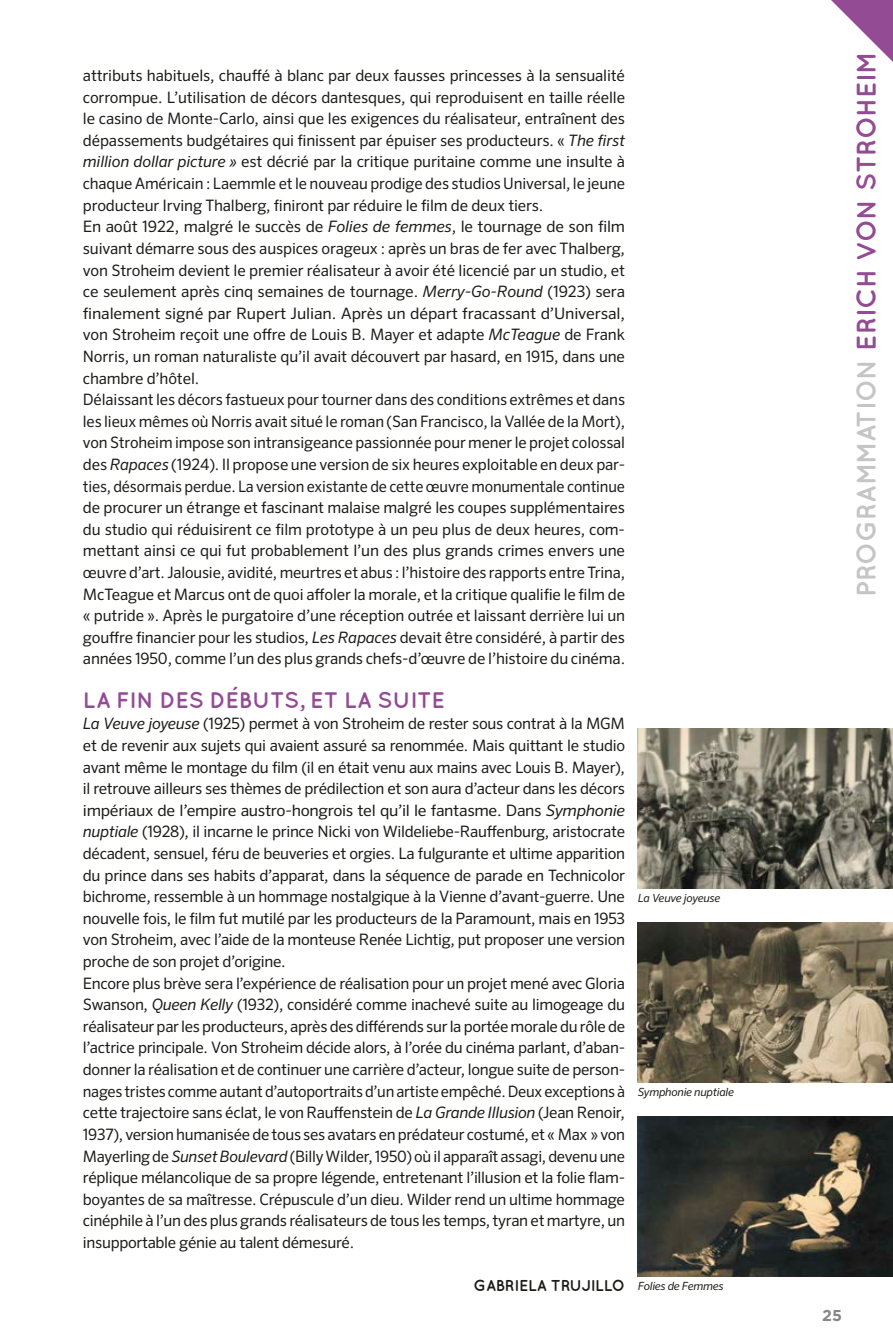
<style>
.page{position:relative;width:893px;height:1340px;background:#fff}
.page>*{position:absolute;margin:0;border:0;box-sizing:border-box;transform-origin:0 0}
.t1{font:700 27px "Quicksand";color:#934b93}
.t2{font:700 22.5px "Quicksand";letter-spacing:-.005em;color:#934b93}
.t3{font:15.75px/21.6px "Sero Pro";letter-spacing:-.02em;color:#1c1c1a}
.t4{font:700 15.75px "Quicksand";letter-spacing:-.01em;color:#1c1c1a}
.t5{font:700 15.75px "Gotham HTF";color:#878786}
.t6{font:italic 11.25px "Sero Pro";letter-spacing:-.02em;color:#1c1c1a}
.s1{font-style:italic}
.s2{color:#c5c5c5}
</style>
<div class="page">
<img style="left:638px;top:1116px;width:255px;height:160px">
<img style="left:638px;top:922px;width:255px;height:160px">
<img style="left:638px;top:728px;width:255px;height:160px">
<svg style="left:831px;top:0;width:62px;height:62px"></svg>
<p class="t3" style="left:83px;top:64px;width:544px">attributs habituels, chauffé à blanc par deux fausses princesses à la sensualité corrompue. L’utilisation de décors dantesques, qui reproduisent en taille réelle le casino de Monte-Carlo, ainsi que les exigences du réalisateur, entraînent des dépassements budgétaires qui finissent par épuiser ses producteurs. « <span class="s1">The first million dollar picture »</span> est décrié par la critique puritaine comme une insulte à chaque Américain : Laemmle et le nouveau prodige des studios Universal, le jeune producteur Irving Thalberg, finiront par réduire le film de deux tiers.<br>En août 1922, malgré le succès de <span class="s1">Folies de femmes</span>, le tournage de son film suivant démarre sous des auspices orageux : après un bras de fer avec Thalberg, von Stroheim devient le premier réalisateur à avoir été licencié par un studio, et ce seulement après cinq semaines de tournage. <span class="s1">Merry-Go-Round</span> (1923) sera finalement signé par Rupert Julian. Après un départ fracassant d’Universal, von Stroheim reçoit une offre de Louis B. Mayer et adapte <span class="s1">McTeague</span> de Frank Norris, un roman naturaliste qu’il avait découvert par hasard, en 1915, dans une chambre d’hôtel.<br>Délaissant les décors fastueux pour tourner dans des conditions extrêmes et dans les lieux mêmes où Norris avait situé le roman (San Francisco, la Vallée de la Mort), von Stroheim impose son intransigeance passionnée pour mener le projet colossal des <span class="s1">Rapaces</span> (1924). Il propose une version de six heures exploitable en deux par&shy;ties, désormais perdue. La version existante de cette œuvre monumentale continue de procurer un étrange et fascinant malaise malgré les coupes supplémentaires du studio qui réduisirent ce film prototype à un peu plus de deux heures, com&shy;mettant ainsi ce qui fut probablement l’un des plus grands crimes envers une œuvre d’art. Jalousie, avidité, meurtres et abus : l’histoire des rapports entre Trina, McTeague et Marcus ont de quoi affoler la morale, et la critique qualifie le film de « putride ». Après le purgatoire d’une réception outrée et laissant derrière lui un gouffre financier pour les studios, <span class="s1">Les Rapaces</span> devait être considéré, à partir des années 1950, comme l’un des plus grands chefs-d’œuvre de l’histoire du cinéma.</p>
<h2 class="t2" style="left:83px;top:686px;width:363px">LA FIN DES DÉBUTS, ET LA SUITE</h2>
<p class="t3" style="left:83px;top:712px;width:544px"><span class="s1">La Veuve joyeuse</span> (1925) permet à von Stroheim de rester sous contrat à la MGM et de revenir aux sujets qui avaient assuré sa renommée. Mais quittant le studio avant même le montage du film (il en était venu aux mains avec Louis B. Mayer), il retrouve ailleurs ses thèmes de prédilection et son aura d’acteur dans les décors impériaux de l’empire austro-hongrois tel qu’il le fantasme. Dans <span class="s1">Symphonie nuptiale</span> (1928), il incarne le prince Nicki von Wildeliebe-Rauffenburg, aristocrate décadent, sensuel, féru de beuveries et orgies. La fulgurante et ultime apparition du prince dans ses habits d’apparat, dans la séquence de parade en Technicolor bichrome, ressemble à un hommage nostalgique à la Vienne d’avant-guerre. Une nouvelle fois, le film fut mutilé par les producteurs de la Paramount, mais en 1953 von Stroheim, avec l’aide de la monteuse Renée Lichtig, put proposer une version proche de son projet d’origine.<br>Encore plus brève sera l’expérience de réalisation pour un projet mené avec Gloria Swanson, <span class="s1">Queen Kelly</span> (1932), considéré comme inachevé suite au limogeage du réalisateur par les producteurs, après des différends sur la portée morale du rôle de l’actrice principale. Von Stroheim décide alors, à l’orée du cinéma parlant, d’aban&shy;donner la réalisation et de continuer une carrière d’acteur, longue suite de person&shy;nages tristes comme autant d’autoportraits d’un artiste empêché. Deux exceptions à cette trajectoire sans éclat, le von Rauffenstein de <span class="s1">La Grande Illusion</span> (Jean Renoir, 1937), version humanisée de tous ses avatars en prédateur costumé, et « Max » von Mayerling de <span class="s1">Sunset Boulevard</span> (Billy Wilder, 1950) où il apparaît assagi, devenu une réplique mélancolique de sa propre légende, entretenant l’illusion et la folie flam&shy;boyantes de sa maîtresse. Crépuscule d’un dieu. Wilder rend un ultime hommage cinéphile à l’un des plus grands réalisateurs de tous les temps, tyran et martyre, un insupportable génie au talent démesuré.</p>
<p class="t4" style="left:473px;top:1276px;width:153px">GABRIELA TRUJILLO</p>
<p class="t6" style="left:638px;top:891px;width:84px">La Veuve joyeuse</p>
<p class="t6" style="left:638px;top:1085px;width:98px">Symphonie nuptiale</p>
<p class="t6" style="left:638px;top:1279px;width:87px">Folies de Femmes</p>
<h1 class="t1" style="left:850px;top:597px;width:547px;rotate:-90deg"><span class="s2">PROGRAMMATION</span> ERICH VON STROHEIM</h1>
<p class="t5" style="left:822px;top:1306px;width:21px">25</p>
</div>
